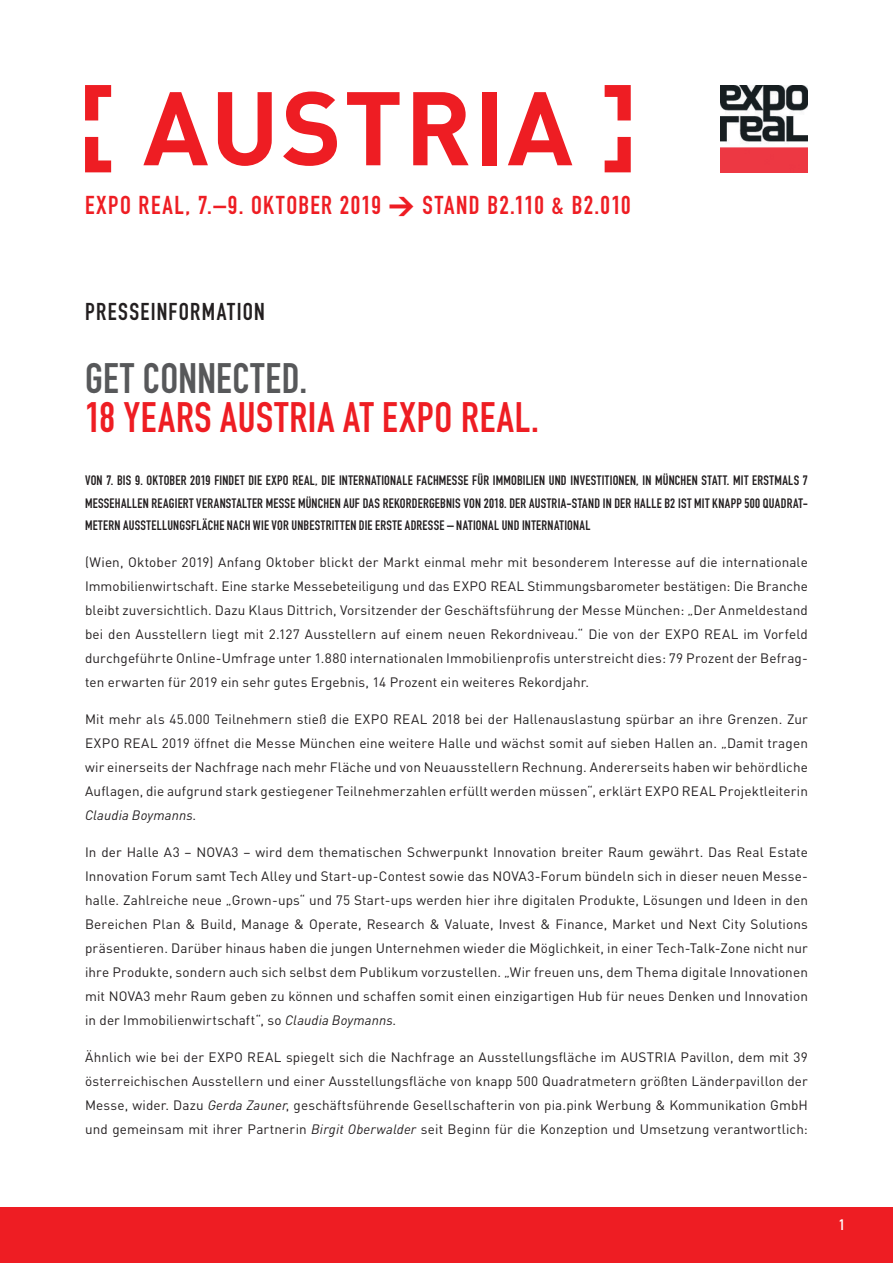
<style>
.page{position:relative;width:893px;height:1263px;background:#fff}
.page>*{position:absolute;margin:0;border:0;box-sizing:border-box;transform-origin:0 0}
.t1{font:42px "DIN Engschrift Alternate";letter-spacing:.02em;color:#ee1d23}
.t2{font:42px "DIN Engschrift Alternate";letter-spacing:.01em;color:#57585a}
.t3{font:25.5px "DIN Engschrift Alternate";letter-spacing:.05em;color:#ee1d23}
.t4{font:24px "DIN Engschrift Alternate";letter-spacing:.055em;color:#231f20}
.t5{font:15px "DIN Engschrift Alternate";color:#fff}
.t6{font:13.5px/24px "DIN";letter-spacing:.01em;color:#231f20;text-align:justify}
.t7{font:13.5px/22.5px "DIN Engschrift Alternate";letter-spacing:.025em;color:#231f20;text-align:justify}
.s1{font-family:"DIN";font-weight:900}
.s2{font-style:italic}
</style>
<div class="page">
<div style="left:0;top:1207px;width:893px;height:56px;background:#ee1d23"></div>
<img style="left:720px;top:85px;width:88px;height:87px">
<svg style="left:143px;top:92px;width:65px;height:73px"></svg>
<svg style="left:218px;top:92px;width:54px;height:74px"></svg>
<svg style="left:283px;top:92px;width:54px;height:74px"></svg>
<svg style="left:347px;top:92px;width:53px;height:73px"></svg>
<svg style="left:413px;top:92px;width:56px;height:73px"></svg>
<div style="left:482px;top:92px;width:15px;height:73px;background:#ee1d23"></div>
<svg style="left:508px;top:92px;width:64px;height:73px"></svg>
<svg style="left:85px;top:85px;width:26px;height:35px"></svg>
<svg style="left:85px;top:137px;width:26px;height:35px"></svg>
<svg style="left:605px;top:137px;width:26px;height:35px"></svg>
<svg style="left:605px;top:85px;width:26px;height:35px"></svg>
<p class="t3" style="left:85px;top:190px;width:547px">EXPO REAL, 7.–9. OKTOBER 2019 <span class="s1">&gt;</span> STAND B2.110 &amp; B2.010</p>
<p class="t4" style="left:85px;top:297px;width:181px">PRESSEINFORMATION</p>
<p class="t2" style="left:85px;top:354px;width:224px">GET CONNECTED.</p>
<p class="t1" style="left:85px;top:393px;width:455px">18 YEARS AUSTRIA AT EXPO REAL.</p>
<p class="t7" style="left:85px;top:470px;width:724px">VON 7. BIS 9. OKTOBER 2019 FINDET DIE EXPO REAL, DIE INTERNATIONALE FACHMESSE FÜR IMMOBILIEN UND INVESTITIONEN, IN MÜNCHEN STATT. MIT ERSTMALS 7<br>MESSEHALLEN REAGIERT VERANSTALTER MESSE MÜNCHEN AUF DAS REKORDERGEBNIS VON 2018. DER AUSTRIA-STAND IN DER HALLE B2 IST MIT KNAPP 500 QUADRAT-METERN AUSSTELLUNGSFLÄCHE NACH WIE VOR UNBESTRITTEN DIE ERSTE ADRESSE – NATIONAL UND INTERNATIONAL</p>
<p class="t6" style="left:85px;top:550px;width:724px">(Wien, Oktober 2019) Anfang Oktober blickt der Markt einmal mehr mit besonderem Interesse auf die internationale Immobilienwirtschaft. Eine starke Messebeteiligung und das EXPO REAL Stimmungsbarometer bestätigen: Die Branche bleibt zuversichtlich. Dazu Klaus Dittrich, Vorsitzender der Geschäftsführung der Messe München: „Der Anmeldestand bei den Ausstellern liegt mit 2.127 Ausstellern auf einem neuen Rekordniveau.“ Die von der EXPO REAL im Vorfeld durchgeführte Online-Umfrage unter 1.880 internationalen Immobilienprofis unterstreicht dies: 79 Prozent der Befrag&shy;ten erwarten für 2019 ein sehr gutes Ergebnis, 14 Prozent ein weiteres Rekordjahr.</p>
<p class="t6" style="left:85px;top:707px;width:724px">Mit mehr als 45.000 Teilnehmern stieß die EXPO REAL 2018 bei der Hallenauslastung spürbar an ihre Grenzen. Zur EXPO REAL 2019 öffnet die Messe München eine weitere Halle und wächst somit auf sieben Hallen an. „Damit tragen wir einerseits der Nachfrage nach mehr Fläche und von Neuausstellern Rechnung. Andererseits haben wir behördliche Auflagen, die aufgrund stark gestiegener Teilnehmerzahlen erfüllt werden müssen“, erklärt EXPO REAL Projektleiterin <span class="s2">Claudia Boymanns</span>.</p>
<p class="t6" style="left:85px;top:840px;width:724px;text-align:left">In der Halle A3 – NOVA3 – wird dem thematischen Schwerpunkt Innovation breiter Raum gewährt. Das Real Estate Innovation Forum samt Tech Alley und Start-up-Contest sowie das NOVA3-Forum bündeln sich in dieser neuen Messe&shy;halle. Zahlreiche neue „Grown-ups“ und 75 Start-ups werden hier ihre digitalen Produkte, Lösungen und Ideen in den Bereichen Plan &amp; Build, Manage &amp; Operate, Research &amp; Valuate, Invest &amp; Finance, Market und Next City Solutions präsentieren. Darüber hinaus haben die jungen Unternehmen wieder die Möglichkeit, in einer Tech-Talk-Zone nicht nur ihre Produkte, sondern auch sich selbst dem Publikum vorzustellen. „Wir freuen uns, dem Thema digitale Innovationen mit NOVA3 mehr Raum geben zu können und schaffen somit einen einzigartigen Hub für neues Denken und Innovation in der Immobilienwirtschaft“, so <span class="s2">Claudia Boymanns</span>.</p>
<p class="t6" style="left:85px;top:1044px;width:724px">Ähnlich wie bei der EXPO REAL spiegelt sich die Nachfrage an Ausstellungsfläche im AUSTRIA Pavillon, dem mit 39 österreichischen Ausstellern und einer Ausstellungsfläche von knapp 500 Quadratmetern größten Länderpavillon der Messe, wider. Dazu <span class="s2">Gerda Zauner</span>, geschäftsführende Gesellschafterin von pia.pink Werbung &amp; Kommunikation GmbH und gemeinsam mit ihrer Partnerin <span class="s2">Birgit Oberwalder</span> seit Beginn für die Konzeption und Umsetzung verantwortlich:</p>
<p class="t5" style="left:839px;top:1216px;width:7px">1</p>
</div>
